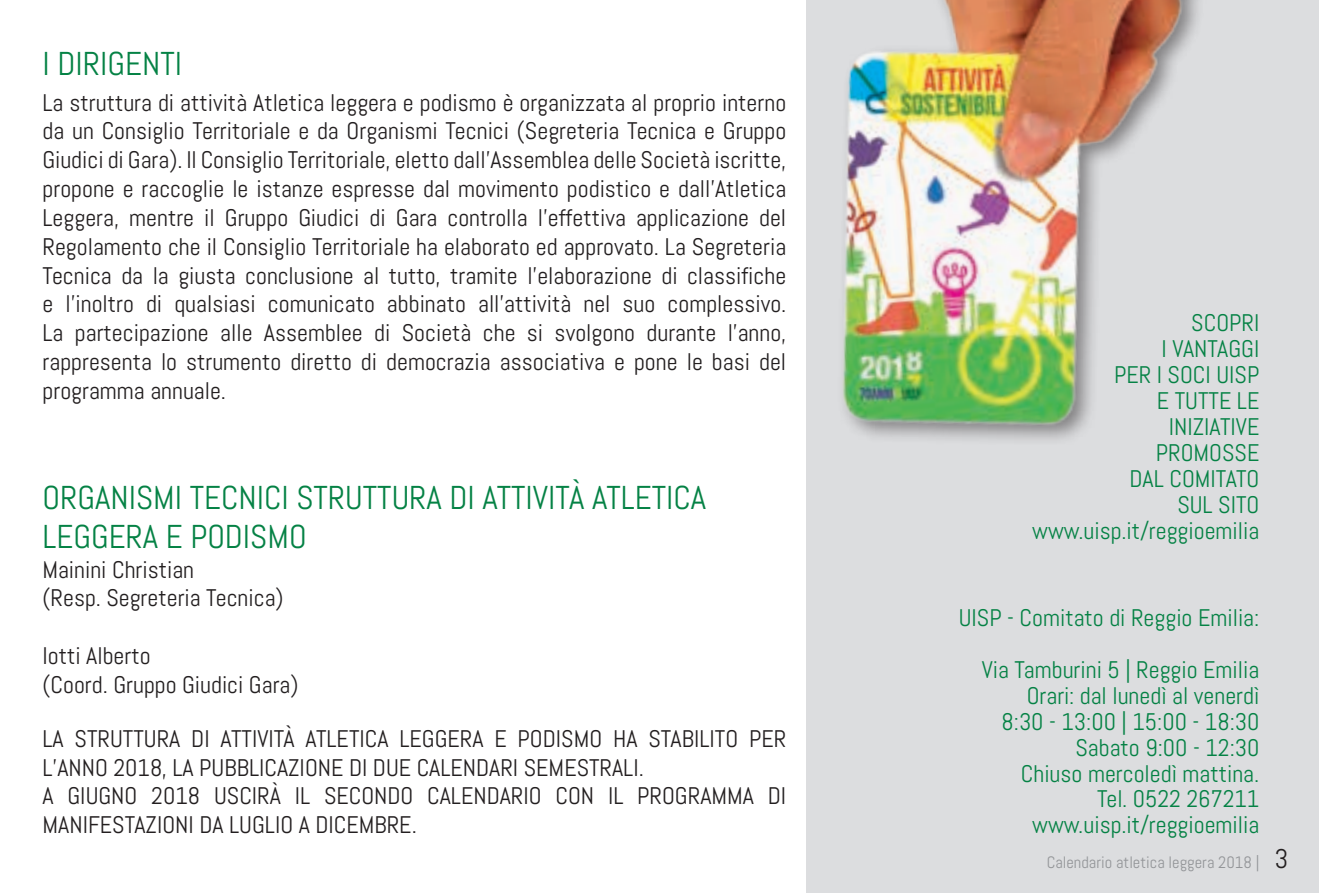
<style>
.page{position:relative;width:1319px;height:893px;background:#fff}
.page>*{position:absolute;margin:0;border:0;box-sizing:border-box;transform-origin:0 0}
.t1{font:33px/39.6px "Abel";color:#058245}
.t2{font:24px/28.8px "Abel";color:#231f20}
.t3{font:24px/25.8px "Abel";color:#058245;text-align:right}
.t4{font:16.5px "Abel";color:#939598}
.s1{font-size:27px;color:#231f20}
</style>
<div class="page">
<div style="left:806px;top:0;width:512px;height:893px;background:#dcdddf"></div>
<img style="left:842px;top:0;width:356px;height:440px">
<h1 class="t1" style="left:43px;top:44px;width:141px">I DIRIGENTI</h1>
<p class="t2" style="left:43px;top:88px;width:745px;text-align:justify">La struttura di attività Atletica leggera e podismo è organizzata al proprio interno da un Consiglio Territoriale e da Organismi Tecnici (Segreteria Tecnica e Gruppo Giudici di Gara). Il Consiglio Territoriale, eletto dall’Assemblea delle Società iscritte, propone e raccoglie le istanze espresse dal movimento podistico e dall’Atletica Leggera, mentre il Gruppo Giudici di Gara controlla l’effettiva applicazione del Regolamento che il Consiglio Territoriale ha elaborato ed approvato. La Segreteria Tecnica da la giusta conclusione al tutto, tramite l’elaborazione di classifiche e l’inoltro di qualsiasi comunicato abbinato all’attività nel suo complessivo.<br>La partecipazione alle Assemblee di Società che si svolgono durante l’anno, rappresenta lo strumento diretto di democrazia associativa e pone le basi del programma annuale.</p>
<h1 class="t1" style="left:43px;top:477px;width:665px">ORGANISMI TECNICI STRUTTURA DI ATTIVITÀ ATLETICA<br>LEGGERA E PODISMO</h1>
<p class="t2" style="left:43px;top:555px;width:242px">Mainini Christian<br>(Resp. Segreteria Tecnica)</p>
<p class="t2" style="left:43px;top:641px;width:257px">Iotti Alberto<br>(Coord. Gruppo Giudici Gara)</p>
<p class="t2" style="left:43px;top:724px;width:745px">LA STRUTTURA DI ATTIVITÀ ATLETICA LEGGERA E PODISMO HA STABILITO PER L’ANNO 2018, LA PUBBLICAZIONE DI DUE CALENDARI SEMESTRALI.<br>A GIUGNO 2018 USCIRÀ IL SECONDO CALENDARIO CON IL PROGRAMMA DI MANIFESTAZIONI DA LUGLIO A DICEMBRE.</p>
<p class="t3" style="left:1032px;top:310px;width:229px">SCOPRI<br>I VANTAGGI<br>PER I SOCI UISP<br>E TUTTE LE<br>INIZIATIVE<br>PROMOSSE<br>DAL COMITATO<br>SUL SITO www.uisp.it/reggioemilia</p>
<p class="t3" style="left:958px;top:592px;width:302px;line-height:51.9px">UISP - Comitato di Reggio Emilia:<br>Via Tamburini 5 | Reggio Emilia</p>
<p class="t3" style="left:1001px;top:683px;width:259px">Orari: dal lunedì al venerdì<br>8:30 - 13:00 | 15:00 - 18:30<br>Sabato 9:00 - 12:30<br>Chiuso mercoledì mattina.<br>Tel. 0522 267211 www.uisp.it/reggioemilia</p>
<p class="t4" style="left:1046px;top:852px;width:243px">Calendario atletica leggera 2018 | <span class="s1">3</span></p>
</div>
